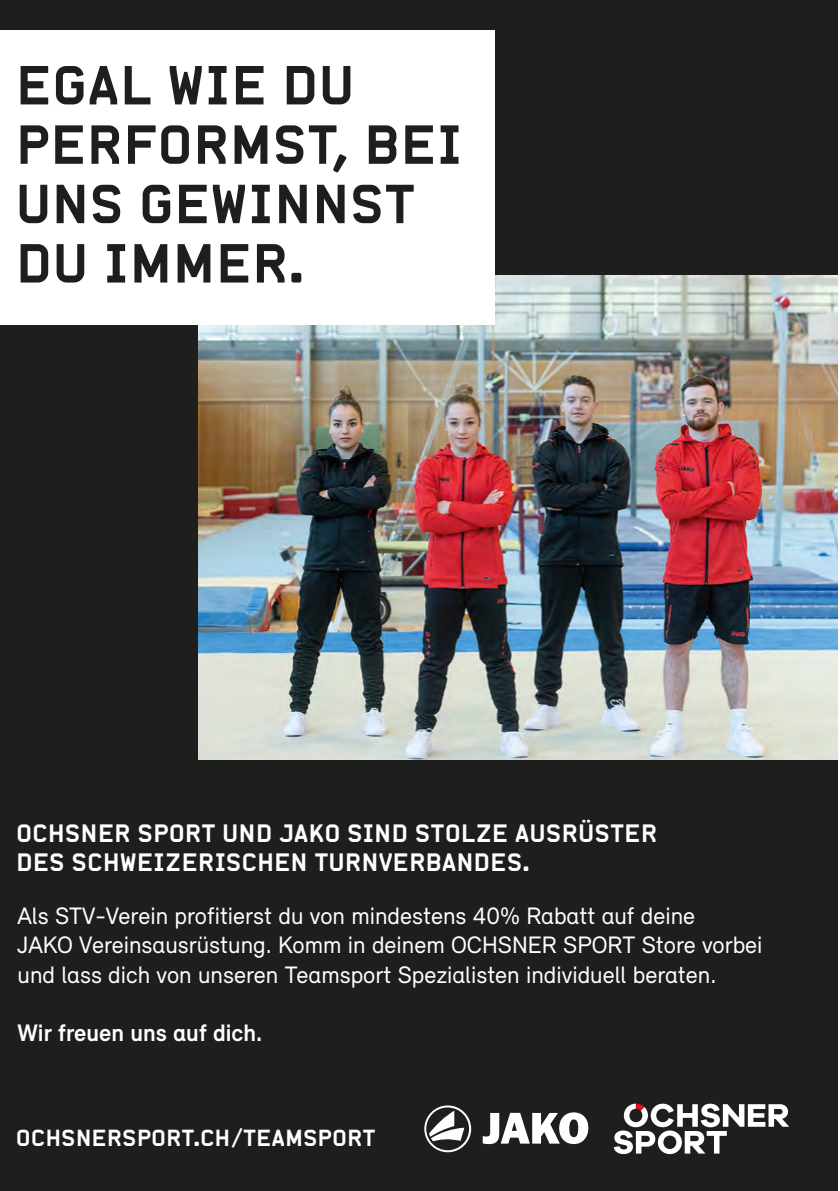
<style>
.page{position:relative;width:840px;height:1191px;background:#fff}
.page>*{position:absolute;margin:0;border:0;box-sizing:border-box;transform-origin:0 0}
.t1{font:700 54px/59.4px "Alpha Headline CE";color:#1e1e1d}
.t2{font:24.4px/29.4px "Relevant";color:#fff}
.t3{font:700 24.4px/29.4px "Alpha Headline CE";color:#fff}
.t4{font:700 24.4px "Relevant";color:#fff}
.t5{font:700 22.6px "Alpha Headline CE";color:#fff}
</style>
<div class="page">
<div style="left:0;top:0;width:836px;height:1191px;background:#1e1e1d"></div>
<img style="left:198px;top:275px;width:638px;height:485px">
<div style="left:0;top:31px;width:494px;height:294px;background:#fff"></div>
<svg style="left:482px;top:1112px;width:106px;height:32px"></svg>
<svg style="left:424px;top:1105px;width:47px;height:47px"></svg>
<svg style="left:613px;top:1103px;width:175px;height:51px"></svg>
<h1 class="t1" style="left:15px;top:55px;width:448px">EGAL WIE DU<br>PERFORMST, BEI<br>UNS GEWINNST<br>DU IMMER.</h1>
<p class="t3" style="left:16px;top:818px;width:642px">OCHSNER SPORT UND JAKO SIND STOLZE AUSRÜSTER<br>DES SCHWEIZERISCHEN TURNVERBANDES.</p>
<p class="t2" style="left:17px;top:900px;width:746px">Als STV-Verein profitierst du von mindestens 40% Rabatt auf deine<br>JAKO Vereinsausrüstung. Komm in deinem OCHSNER SPORT Store vorbei und lass dich von unseren Teamsport Spezialisten individuell beraten.</p>
<p class="t4" style="left:17px;top:1018px;width:246px">Wir freuen uns auf dich.</p>
<p class="t5" style="left:16px;top:1124px;width:361px">OCHSNERSPORT.CH/TEAMSPORT</p>
</div>
